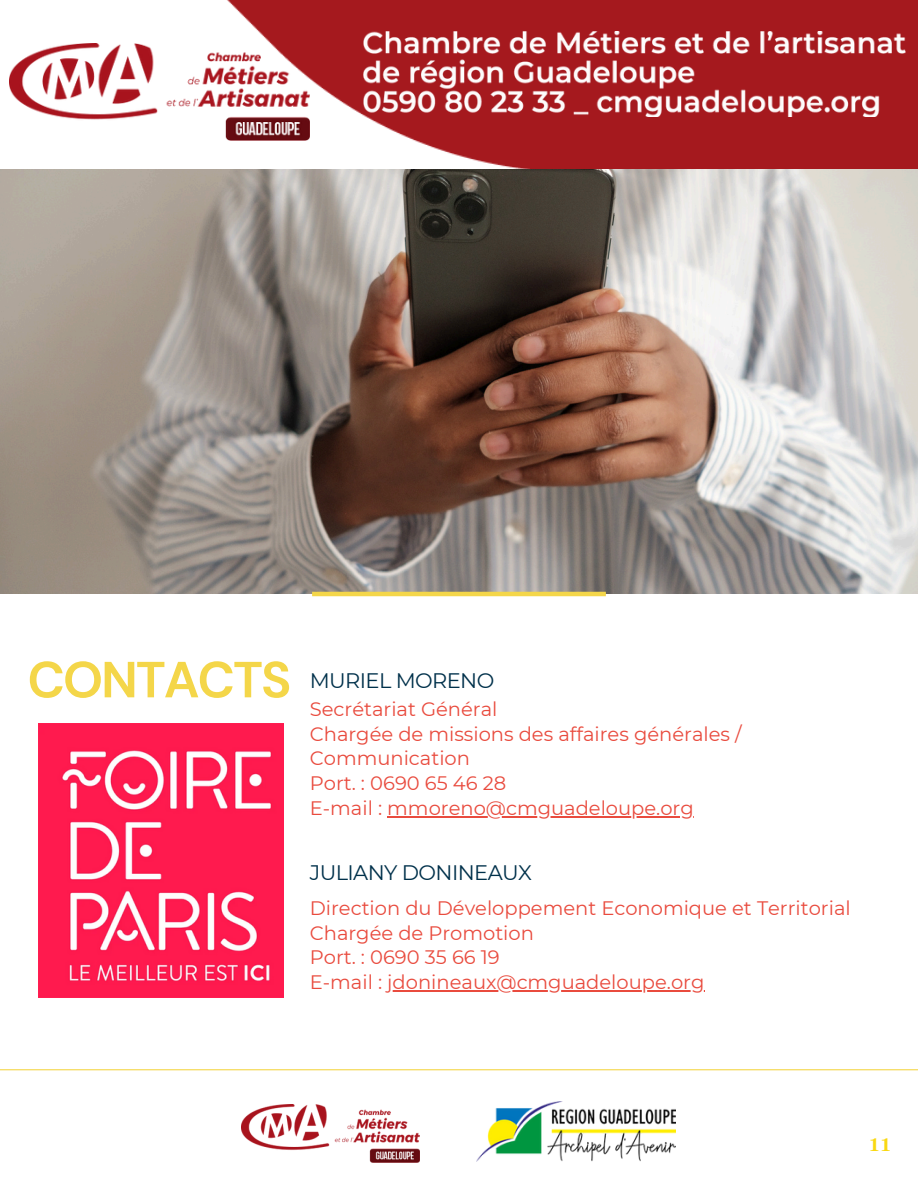
<style>
.page{position:relative;width:918px;height:1188px;background:#fff}
.page>*{position:absolute;margin:0;border:0;box-sizing:border-box;transform-origin:0 0}
.t1{font:700 50.7px "DM Sans";letter-spacing:-.035em;color:#f4d649}
.t2{font:21px "Montserrat";letter-spacing:-.03em;color:#00314b}
.t3{font:19.5px/24.8px "Montserrat";color:#e94b3e}
.t4{font:700 18px "Georgia Pro";color:#f9d811}
</style>
<div class="page">
<img style="left:9px;top:0;width:909px;height:169px">
<img style="left:0;top:169px;width:918px;height:425px">
<hr style="left:0;top:1069px;width:918px;height:1px;background:#f4d649">
<img style="left:39px;top:723px;width:245px;height:275px">
<img style="left:363px;top:32px;width:543px;height:84px">
<img style="left:10px;top:43px;width:300px;height:97px">
<hr style="left:312px;top:592px;width:294px;height:4px;background:#f4d649">
<svg style="left:241px;top:1104px;width:178px;height:59px"></svg>
<img style="left:242px;top:1105px;width:178px;height:57px">
<img style="left:476px;top:1102px;width:199px;height:59px">
<hr style="left:387px;top:816px;width:99px;height:1px;background:#e94b3e">
<hr style="left:486px;top:816px;width:208px;height:1px;background:#e94b3e">
<hr style="left:387px;top:990px;width:317px;height:1px;background:#e94b3e">
<p class="t1" style="left:28px;top:647px;width:265px">CONTACTS</p>
<p class="t2" style="left:310px;top:667px;width:186px">MURIEL MORENO</p>
<p class="t3" style="left:310px;top:697px;width:189px">Secrétariat Général</p>
<h2 class="t3" style="left:310px;top:721px;width:433px">Chargée de missions des affaires générales /<br>Communication</h2>
<p class="t3" style="left:310px;top:771px;width:198px">Port. : 0690 65 46 28</p>
<p class="t3" style="left:310px;top:796px;width:386px">E-mail : mmoreno@cmguadeloupe.org</p>
<p class="t2" style="left:310px;top:860px;width:224px">JULIANY DONINEAUX</p>
<p class="t3" style="left:310px;top:896px;width:542px">Direction du Développement Economique et Territorial</p>
<p class="t3" style="left:310px;top:920px;width:226px">Chargée de Promotion</p>
<p class="t3" style="left:310px;top:945px;width:191px">Port. : 0690 35 66 19</p>
<p class="t3" style="left:310px;top:970px;width:396px">E-mail : jdonineaux@cmguadeloupe.org</p>
<p class="t4" style="left:868px;top:1134px;width:25px">11</p>
</div>
